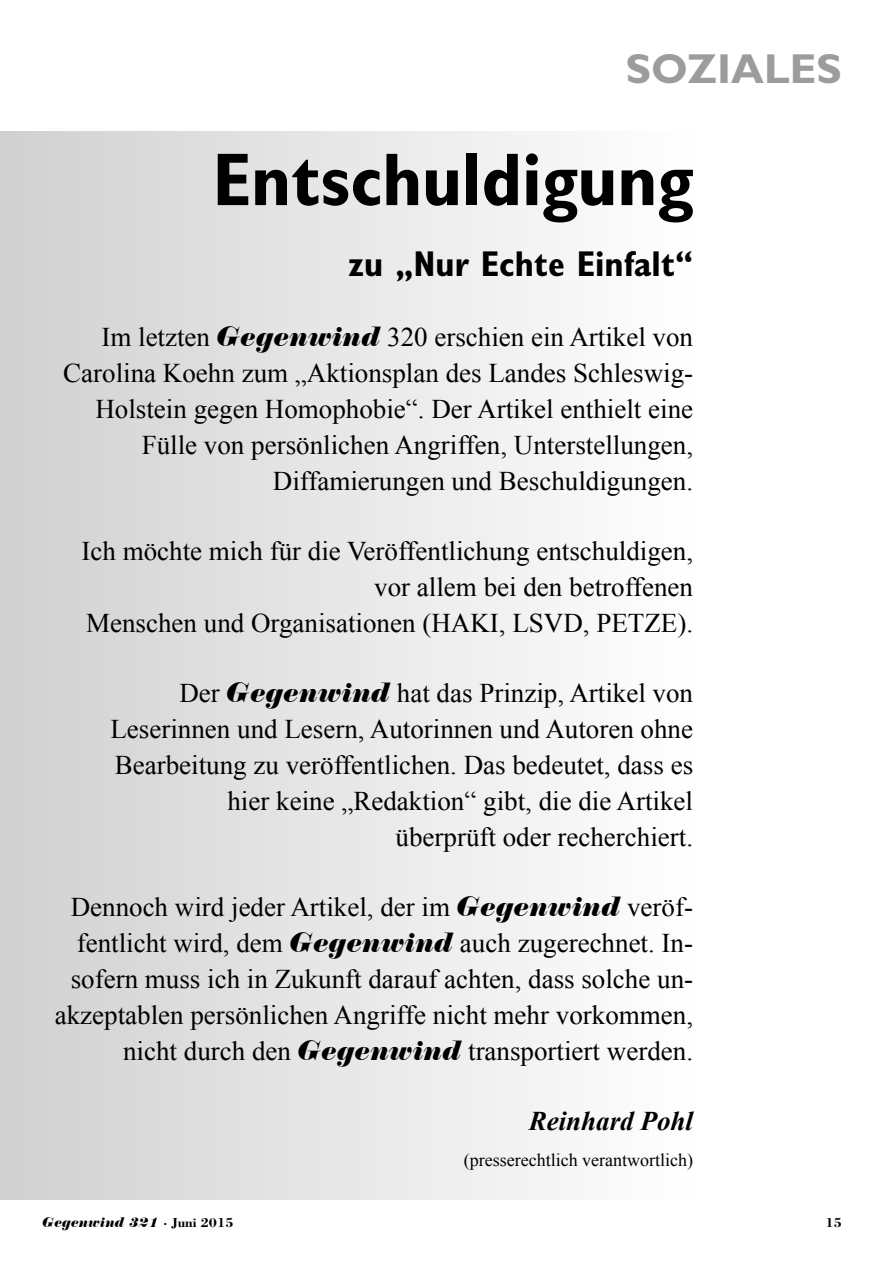
<style>
.page{position:relative;width:893px;height:1263px;background:#fff}
.page>*{position:absolute;margin:0;border:0;box-sizing:border-box;transform-origin:0 0}
.t1{font:700 condensed 75px "Gill Sans";color:#000}
.t2{font:700 42px "Gill Sans";color:#9c9c9c}
.t3{font:700 condensed 36px "Gill Sans";color:#000}
.t4{font:27px/36px "Times New Roman";color:#000;text-align:right}
.t5{font:italic 700 27px "Times New Roman";color:#000}
.t6{font:18px "Times New Roman";color:#000}
.t7{font:italic 13.5px "Normande BT";color:#000}
.t8{font:700 13.5px "Bodoni";color:#000}
.s1{font-family:"Normande BT";font-style:italic}
.s2{font-family:"Bodoni";font-weight:700;font-style:normal}
</style>
<div class="page">
<div style="left:0;top:132px;width:710px;height:1067px;background:linear-gradient(to right,#d0d0d1,#fff)"></div>
<h2 class="t2" style="left:626px;top:44px;width:218px">SOZIALES</h2>
<h1 class="t1" style="left:213px;top:135px;width:482px">Entschuldigung</h1>
<h3 class="t3" style="left:348px;top:242px;width:346px">zu „Nur Echte Einfalt“</h3>
<p class="t4" style="left:63px;top:318px;width:631px">Im letzten <span class="s1">Gegenwind</span> 320 erschien ein Artikel von Carolina Koehn zum „Aktionsplan des Landes Schleswig-Holstein gegen Homophobie“. Der Artikel enthielt eine Fülle von persönlichen Angriffen, Unterstellungen, Diffamierungen und Beschuldigungen.</p>
<p class="t4" style="left:81px;top:532px;width:613px">Ich möchte mich für die Veröffentlichung entschuldigen, vor allem bei den betroffenen<br>Menschen und Organisationen (HAKI, LSVD, PETZE).</p>
<p class="t4" style="left:110px;top:674px;width:584px">Der <span class="s1">Gegenwind</span> hat das Prinzip, Artikel von Leserinnen und Lesern, Autorinnen und Autoren ohne Bearbeitung zu veröffentlichen. Das bedeutet, dass es hier keine „Redaktion“ gibt, die die Artikel<br>überprüft oder recherchiert.</p>
<p class="t4" style="left:55px;top:888px;width:640px">Dennoch wird jeder Artikel, der im <span class="s1">Gegenwind</span> veröf&shy;fentlicht wird, dem <span class="s1">Gegenwind</span> auch zugerechnet. In&shy;sofern muss ich in Zukunft darauf achten, dass solche un&shy;akzeptablen persönlichen Angriffe nicht mehr vorkommen, nicht durch den <span class="s1">Gegenwind</span> transportiert werden.</p>
<p class="t5" style="left:529px;top:1102px;width:166px">Reinhard Pohl</p>
<p class="t6" style="left:464px;top:1148px;width:231px">(presserechtlich verantwortlich)</p>
<p class="t7" style="left:43px;top:1214px;width:193px">Gegenwind 321 <span class="s2">· Juni 2015</span></p>
<p class="t8" style="left:825px;top:1214px;width:18px">15</p>
</div>
